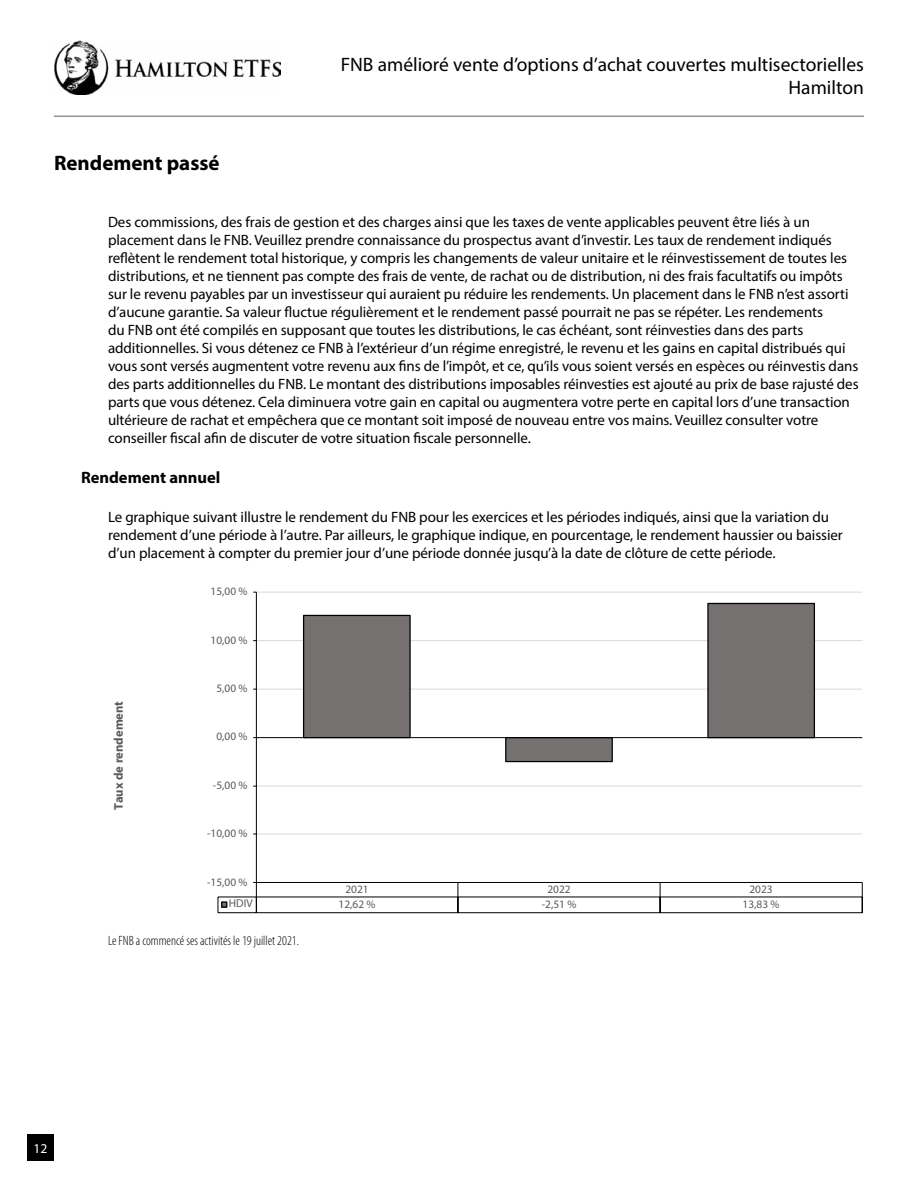
<style>
.page{position:relative;width:918px;height:1188px;background:#fff}
.page>*{position:absolute;margin:0;border:0;box-sizing:border-box;transform-origin:0 0}
.FIN_Top_H1{font:700 21px "Myriad Pro";color:#000}
.t1{font:19.5px/23.4px "Myriad Pro";color:#000;text-align:right}
.Notes_H2{font:700 16.5px "Myriad Pro";color:#000}
.Notes{font:15px/18px "Myriad Pro";letter-spacing:-.005em;color:#000}
.Footer_Tables{font:300 condensed 13.5px "Myriad Pro";color:#000}
.t2{font:13.5px "Myriad Pro";color:#fff}
.t3{font:700 12.6px "Myriad Pro";color:#595a5a}
.t4{font:11.4px "Myriad Pro";color:#595a5a}
</style>
<div class="page">
<hr style="left:54px;top:116px;width:810px;height:1px;background:#939598">
<img style="left:54px;top:40px;width:227px;height:54px">
<div style="left:27px;top:1134px;width:27px;height:27px;background:#000"></div>
<hr style="left:256px;top:834px;width:606px;height:1px;background:#dad9d9">
<hr style="left:256px;top:786px;width:606px;height:1px;background:#dad9d9">
<hr style="left:256px;top:689px;width:606px;height:1px;background:#dad9d9">
<hr style="left:256px;top:640px;width:606px;height:1px;background:#dad9d9">
<hr style="left:256px;top:592px;width:606px;height:1px;background:#dad9d9">
<svg style="left:302px;top:602px;width:514px;height:161px"></svg>
<hr style="left:256px;top:592px;width:1px;height:290px;background:#000">
<hr style="left:256px;top:737px;width:606px;height:1px;background:#000">
<hr style="left:256px;top:882px;width:606px;height:1px;background:#000">
<hr style="left:218px;top:896px;width:644px;height:1px;background:#000">
<hr style="left:218px;top:912px;width:644px;height:1px;background:#000">
<svg style="left:253px;top:882px;width:4px;height:31px"></svg>
<svg style="left:457px;top:883px;width:1px;height:29px"></svg>
<svg style="left:660px;top:883px;width:1px;height:29px"></svg>
<svg style="left:862px;top:882px;width:1px;height:31px"></svg>
<svg style="left:217px;top:897px;width:10px;height:16px"></svg>
<div style="left:221px;top:901px;width:6px;height:7px;border:1px solid #000"></div>
<h2 class="FIN_Top_H1" style="left:54px;top:150px;width:167px">Rendement passé</h2>
<h2 class="t1" style="left:341px;top:52px;width:525px">FNB amélioré vente d’options d’achat couvertes multisectorielles<br>Hamilton</h2>
<p class="Notes" style="left:108px;top:213px;width:752px">Des commissions, des frais de gestion et des charges ainsi que les taxes de vente applicables peuvent être liés à un placement dans le FNB. Veuillez prendre connaissance du prospectus avant d’investir. Les taux de rendement indiqués reflètent le rendement total historique, y compris les changements de valeur unitaire et le réinvestissement de toutes les distributions, et ne tiennent pas compte des frais de vente, de rachat ou de distribution, ni des frais facultatifs ou impôts sur le revenu payables par un investisseur qui auraient pu réduire les rendements. Un placement dans le FNB n’est assorti d’aucune garantie. Sa valeur fluctue régulièrement et le rendement passé pourrait ne pas se répéter. Les rendements<br>du FNB ont été compilés en supposant que toutes les distributions, le cas échéant, sont réinvesties dans des parts additionnelles. Si vous détenez ce FNB à l’extérieur d’un régime enregistré, le revenu et les gains en capital distribués qui vous sont versés augmentent votre revenu aux fins de l’impôt, et ce, qu’ils vous soient versés en espèces ou réinvestis dans des parts additionnelles du FNB. Le montant des distributions imposables réinvesties est ajouté au prix de base rajusté des parts que vous détenez. Cela diminuera votre gain en capital ou augmentera votre perte en capital lors d’une transaction ultérieure de rachat et empêchera que ce montant soit imposé de nouveau entre vos mains. Veuillez consulter votre conseiller fiscal afin de discuter de votre situation fiscale personnelle.</p>
<h3 class="Notes_H2" style="left:81px;top:467px;width:141px">Rendement annuel</h3>
<p class="Notes" style="left:108px;top:508px;width:736px">Le graphique suivant illustre le rendement du FNB pour les exercices et les périodes indiqués, ainsi que la variation du rendement d’une période à l’autre. Par ailleurs, le graphique indique, en pourcentage, le rendement haussier ou baissier d’un placement à compter du premier jour d’une période donnée jusqu’à la date de clôture de cette période.</p>
<p class="t4" style="left:211px;top:584px;width:38px">15,00 %</p>
<p class="t4" style="left:211px;top:633px;width:38px">10,00 %</p>
<p class="t3" style="left:110px;top:810px;width:111px;rotate:-90deg">Taux de rendement</p>
<p class="t4" style="left:216px;top:681px;width:33px">5,00 %</p>
<p class="t4" style="left:216px;top:729px;width:33px">0,00 %</p>
<p class="t4" style="left:213px;top:778px;width:36px">-5,00 %</p>
<p class="t4" style="left:207px;top:826px;width:42px">-10,00 %</p>
<p class="t4" style="left:207px;top:875px;width:42px">-15,00 %</p>
<p class="t4" style="left:345px;top:882px;width:25px">2021</p>
<p class="t4" style="left:547px;top:882px;width:25px">2022</p>
<p class="t4" style="left:749px;top:882px;width:25px">2023</p>
<p class="t4" style="left:229px;top:896px;width:25px">HDIV</p>
<p class="t4" style="left:339px;top:897px;width:38px">12,62 %</p>
<p class="t4" style="left:542px;top:897px;width:36px">-2,51 %</p>
<p class="t4" style="left:743px;top:897px;width:38px">13,83 %</p>
<p class="Footer_Tables" style="left:108px;top:933px;width:193px">Le FNB a commencé ses activités le 19 juillet 2021.</p>
<p class="t2" style="left:34px;top:1140px;width:15px">12</p>
</div>
